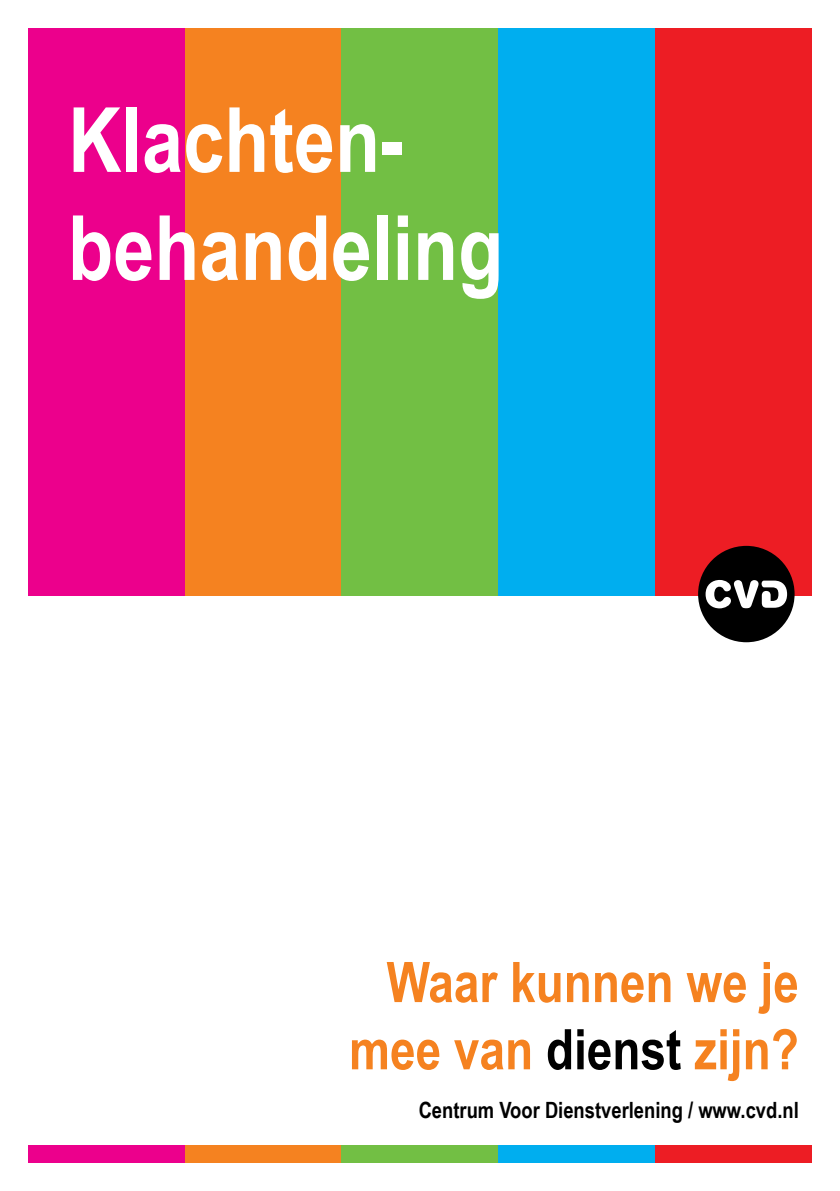
<style>
.page{position:relative;width:840px;height:1191px;background:#fff}
.page>*{position:absolute;margin:0;border:0;box-sizing:border-box;transform-origin:0 0}
.t1{font:700 90px/108px "Arial Narrow";color:#fff}
.t2{font:700 56px/67.2px "Arial Narrow";color:#f58220;text-align:right}
.t3{font:700 22.4px "Arial Narrow";color:#000}
.s1{color:#000}
</style>
<div class="page">
<div style="left:28px;top:28px;width:157px;height:567px;background:#ec008c"></div>
<div style="left:185px;top:28px;width:156px;height:567px;background:#f58220"></div>
<div style="left:341px;top:28px;width:157px;height:567px;background:#72bf44"></div>
<div style="left:498px;top:28px;width:156px;height:567px;background:#00aeef"></div>
<div style="left:654px;top:28px;width:157px;height:567px;background:#ed1d24"></div>
<div style="left:28px;top:1145px;width:157px;height:17px;background:#ec008c"></div>
<div style="left:185px;top:1145px;width:156px;height:17px;background:#f58220"></div>
<div style="left:341px;top:1145px;width:157px;height:17px;background:#72bf44"></div>
<div style="left:498px;top:1145px;width:156px;height:17px;background:#00aeef"></div>
<div style="left:654px;top:1145px;width:157px;height:17px;background:#ed1d24"></div>
<div style="left:697px;top:546px;width:97px;height:96px;background:#000;border-radius:50%"></div>
<svg style="left:705px;top:580px;width:81px;height:28px"></svg>
<h1 class="t1" style="left:68px;top:82px;width:436px">Klachten&shy;behandeling</h1>
<h2 class="t2" style="left:349px;top:946px;width:451px">Waar kunnen we je mee van <span class="s1">dienst</span> zijn?</h2>
<p class="t3" style="left:418px;top:1093px;width:381px">Centrum Voor Dienstverlening / www.cvd.nl</p>
</div>
